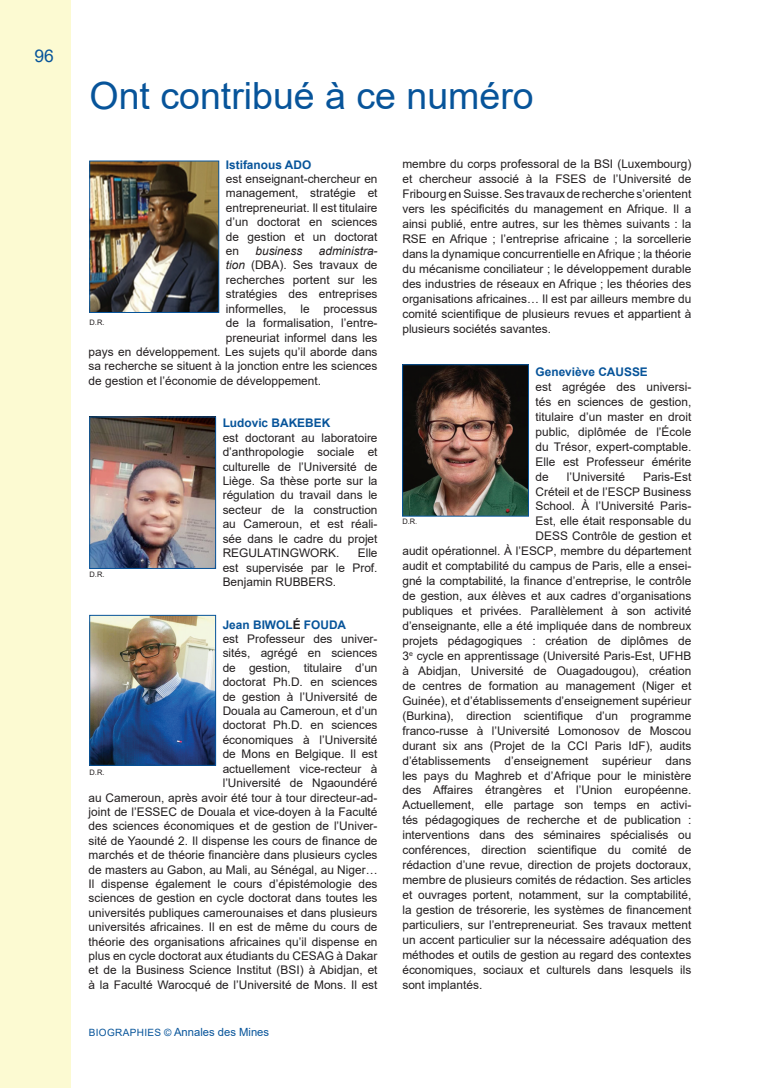
<style>
.page{position:relative;width:780px;height:1088px;background:#fff}
.page>*{position:absolute;margin:0;border:0;box-sizing:border-box;transform-origin:0 0}
.Titre_1{font:37.5px "Arial";color:#07549a}
.RUBRIQUE-gauche{font:17.5px "Arial";color:#07549a}
.texte_courant{font:11.88px/14.4px "Arial";color:#231f20;text-align:justify}
.texte_courant-2{font:700 11.88px "Arial";color:#07549a}
.texte_courant-3{font:italic 11.88px "Arial";color:#231f20}
.t1{font:11.25px "Arial";color:#07549a}
.légende{font:7.5px "Arial";color:#231f20}
.s1{font-style:italic}
.s2{color:#231f20}
.s3{font-size:10px}
</style>
<div class="page">
<div style="left:0;top:0;width:71px;height:1088px;background:#fcfad2"></div>
<img style="left:91px;top:163px;width:126px;height:148px">
<div style="left:89px;top:161px;width:130px;height:152px;border:1px solid #07549a"></div>
<img style="left:91px;top:419px;width:123px;height:147px">
<div style="left:89px;top:417px;width:127px;height:151px;border:1px solid #07549a"></div>
<img style="left:404px;top:366px;width:122px;height:148px">
<div style="left:402px;top:364px;width:126px;height:152px;border:1px solid #07549a"></div>
<img style="left:91px;top:617px;width:123px;height:146px">
<div style="left:89px;top:615px;width:127px;height:150px;border:1px solid #07549a"></div>
<p class="RUBRIQUE-gauche" style="left:35px;top:44px;width:21px">96</p>
<p class="Titre_1" style="left:89px;top:70px;width:445px">Ont contribué à ce numéro</p>
<p class="texte_courant-2" style="left:226px;top:156px;width:87px">Istifanous ADO</p>
<p class="texte_courant" style="left:226px;top:172px;width:153px">est enseignant-chercheur en management, stratégie et entrepreneuriat. Il est titulaire d’un doctorat en sciences de gestion et un doctorat en</p>
<p class="texte_courant-3" style="left:255px;top:243px;width:48px">business</p>
<p class="texte_courant-3" style="left:319px;top:243px;width:60px">administra-</p>
<p class="texte_courant" style="left:226px;top:258px;width:153px"><span class="s1">tion</span> (DBA). Ses travaux de</p>
<p class="texte_courant" style="left:226px;top:272px;width:153px">recherches portent sur les</p>
<p class="texte_courant" style="left:226px;top:287px;width:153px">stratégies des entreprises</p>
<p class="texte_courant" style="left:226px;top:301px;width:153px">informelles, le processus</p>
<p class="texte_courant" style="left:226px;top:316px;width:153px">de la formalisation, l’entre-</p>
<p class="texte_courant" style="left:226px;top:330px;width:153px">preneuriat informel dans les</p>
<p class="texte_courant" style="left:89px;top:344px;width:290px">pays en développement. Les sujets qu’il aborde dans</p>
<p class="texte_courant" style="left:89px;top:359px;width:290px">sa recherche se situent à la jonction entre les sciences</p>
<p class="texte_courant" style="left:89px;top:373px;width:234px">de gestion et l’économie de développement.</p>
<p class="texte_courant-2" style="left:223px;top:415px;width:109px">Ludovic BAKEBEK</p>
<p class="texte_courant" style="left:223px;top:430px;width:156px">est doctorant au laboratoire d’anthropologie sociale et culturelle de l’Université de Liège. Sa thèse porte sur la régulation du travail dans le secteur de la construction au Cameroun, et est réali&shy;sée dans le cadre du projet REGULATINGWORK.</p>
<p class="légende" style="left:89px;top:317px;width:16px">D.R.</p>
<p class="texte_courant" style="left:223px;top:546px;width:156px;text-indent:135px">Elle est supervisée par le Prof.<br>Benjamin RUBBERS.</p>
<p class="texte_courant-2" style="left:223px;top:616px;width:125px">Jean BIWOL<span class="s2">É</span> FOUDA</p>
<p class="texte_courant" style="left:89px;top:632px;width:290px;text-align:right">est Professeur des univer-<br>sités, agrégé en sciences<br>de gestion, titulaire d’un<br>doctorat Ph.D. en sciences<br>de gestion à l’Université de<br>Douala au Cameroun, et d’un<br>doctorat Ph.D. en sciences<br>économiques à l’Université<br>de Mons en Belgique. Il est<br>actuellement vice-recteur à<br>l’Université de Ngaoundéré<br>au Cameroun, après avoir été tour à tour directeur-ad&shy;joint de l’ESSEC de Douala et vice-doyen à la Faculté des sciences économiques et de gestion de l’Univer&shy;sité de Yaoundé 2. Il dispense les cours de finance de marchés et de théorie financière dans plusieurs cycles de masters au Gabon, au Mali, au Sénégal, au Niger… Il dispense également le cours d’épistémologie des sciences de gestion en cycle doctorat dans toutes les universités publiques camerounaises et dans plusieurs universités africaines. Il en est de même du cours de théorie des organisations africaines qu’il dispense en plus en cycle doctorat aux étudiants du CESAG à Dakar et de la Business Science Institut (BSI) à Abidjan, et à la Faculté Warocqué de l’Université de Mons. Il est</p>
<p class="légende" style="left:89px;top:569px;width:16px">D.R.</p>
<p class="légende" style="left:89px;top:767px;width:16px">D.R.</p>
<p class="t1" style="left:89px;top:1024px;width:182px"><span class="s3">BIOGRAPHIES ©</span> Annales des Mines</p>
<p class="texte_courant" style="left:402px;top:156px;width:290px;line-height:15px">membre du corps professoral de la BSI (Luxembourg) et chercheur associé à la FSES de l’Université de Fribourg en Suisse. Ses travaux de recherche s’orientent vers les spécificités du management en Afrique. Il a ainsi publié, entre autres, sur les thèmes suivants : la RSE en Afrique ; l’entreprise africaine ; la sorcellerie dans la dynamique concurrentielle en Afrique ; la théorie du mécanisme conciliateur ; le développement durable des industries de réseaux en Afrique ; les théories des organisations africaines… Il est par ailleurs membre du comité scientifique de plusieurs revues et appartient à plusieurs sociétés savantes.</p>
<p class="texte_courant-2" style="left:535px;top:363px;width:114px">Geneviève CAUSSE</p>
<p class="texte_courant" style="left:535px;top:379px;width:157px;line-height:15px">est agrégée des universi&shy;tés en sciences de gestion, titulaire d’un master en droit public, diplômée de l’École du Trésor, expert-comptable.<br>Elle est Professeur émérite de</p>
<p class="texte_courant" style="left:567px;top:469px;width:60px">l’Université</p>
<p class="texte_courant" style="left:643px;top:469px;width:50px">Paris-Est</p>
<p class="texte_courant" style="left:535px;top:484px;width:157px">Créteil et de l’ESCP Business</p>
<p class="texte_courant" style="left:535px;top:499px;width:157px">School. À l’Université Paris-</p>
<p class="texte_courant" style="left:535px;top:514px;width:157px">Est, elle était responsable du</p>
<p class="texte_courant" style="left:535px;top:529px;width:157px">DESS Contrôle de gestion et</p>
<p class="texte_courant" style="left:402px;top:544px;width:290px">audit opérationnel. À l’ESCP, membre du département</p>
<p class="texte_courant" style="left:402px;top:559px;width:290px">audit et comptabilité du campus de Paris, elle a ensei-</p>
<p class="texte_courant" style="left:402px;top:574px;width:290px">gné la comptabilité, la finance d’entreprise, le contrôle</p>
<p class="texte_courant" style="left:402px;top:589px;width:290px">de gestion, aux élèves et aux cadres d’organisations</p>
<p class="texte_courant" style="left:402px;top:604px;width:290px">publiques et privées. Parallèlement à son activité</p>
<p class="texte_courant" style="left:402px;top:618px;width:290px">d’enseignante, elle a été impliquée dans de nombreux</p>
<p class="texte_courant" style="left:402px;top:633px;width:290px">projets pédagogiques : création de diplômes de</p>
<p class="texte_courant" style="left:402px;top:648px;width:290px">3<sup>e</sup> cycle en apprentissage (Université Paris-Est, UFHB</p>
<p class="texte_courant" style="left:402px;top:663px;width:290px">à Abidjan, Université de Ouagadougou), création</p>
<p class="texte_courant" style="left:402px;top:678px;width:290px">de centres de formation au management (Niger et</p>
<p class="texte_courant" style="left:402px;top:693px;width:290px">Guinée), et d’établissements d’enseignement supérieur</p>
<p class="texte_courant" style="left:402px;top:708px;width:290px">(Burkina), direction scientifique d’un programme</p>
<p class="texte_courant" style="left:402px;top:723px;width:290px">franco-russe à l’Université Lomonosov de Moscou</p>
<p class="texte_courant" style="left:402px;top:738px;width:290px">durant six ans (Projet de la CCI Paris IdF), audits</p>
<p class="texte_courant" style="left:402px;top:753px;width:290px">d’établissements d’enseignement supérieur dans</p>
<p class="texte_courant" style="left:402px;top:768px;width:290px">les pays du Maghreb et d’Afrique pour le ministère</p>
<p class="texte_courant" style="left:402px;top:783px;width:290px">des Affaires étrangères et l’Union européenne.</p>
<p class="texte_courant" style="left:402px;top:798px;width:290px">Actuellement, elle partage son temps en activi-</p>
<p class="texte_courant" style="left:402px;top:813px;width:290px">tés pédagogiques de recherche et de publication :</p>
<p class="texte_courant" style="left:402px;top:828px;width:290px">interventions dans des séminaires spécialisés ou</p>
<p class="texte_courant" style="left:402px;top:843px;width:290px">conférences, direction scientifique du comité de</p>
<p class="texte_courant" style="left:402px;top:858px;width:290px">rédaction d’une revue, direction de projets doctoraux,</p>
<p class="texte_courant" style="left:402px;top:873px;width:290px">membre de plusieurs comités de rédaction. Ses articles</p>
<p class="texte_courant" style="left:402px;top:887px;width:290px">et ouvrages portent, notamment, sur la comptabilité,</p>
<p class="texte_courant" style="left:402px;top:902px;width:290px">la gestion de trésorerie, les systèmes de financement</p>
<p class="texte_courant" style="left:402px;top:917px;width:290px">particuliers, sur l’entrepreneuriat. Ses travaux mettent</p>
<p class="texte_courant" style="left:402px;top:932px;width:290px">un accent particulier sur la nécessaire adéquation des</p>
<p class="texte_courant" style="left:402px;top:947px;width:290px">méthodes et outils de gestion au regard des contextes</p>
<p class="texte_courant" style="left:402px;top:962px;width:290px">économiques, sociaux et culturels dans lesquels ils</p>
<p class="texte_courant" style="left:402px;top:977px;width:81px">sont implantés.</p>
<p class="légende" style="left:402px;top:516px;width:16px">D.R.</p>
</div>
